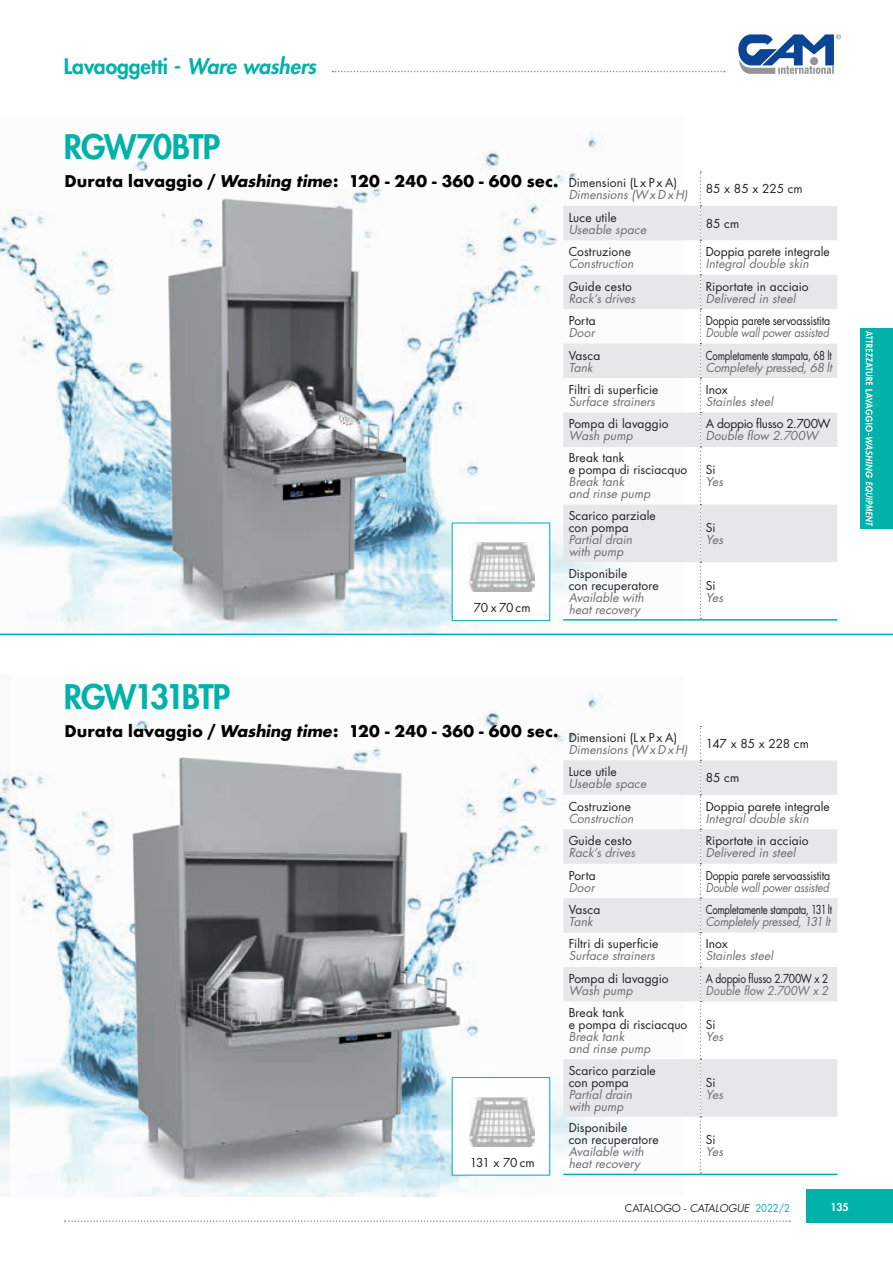
<style>
.page{position:relative;width:893px;height:1263px;background:#fff}
.page>*{position:absolute;margin:0;border:0;box-sizing:border-box;transform-origin:0 0}
.t1{font:800 33px "Futura";letter-spacing:-.04em;color:#00b2a9}
.t2{font:800 21px "Futura";letter-spacing:-.005em;color:#00b2a9}
.t3{font:700 15.75px "Futura";letter-spacing:.005em;color:#000}
.t4{font:12px "Futura";color:#231f20}
.t5{font:italic 12px "Futura";letter-spacing:.005em;color:#6c6d70}
.t6{font:12px "Futura";color:#231f20;scale:.88 1}
.t7{font:italic 12px "Futura";letter-spacing:-.02em;color:#6c6d70;scale:.9 1}
.t8{font:12px "Futura";letter-spacing:-.025em;color:#231f20;scale:.8 1}
.t9{font:12px "Futura";color:#231f20;scale:.8 1}
.t10{font:italic 12px "Futura";letter-spacing:-.015em;color:#6c6d70;scale:.95 1}
.t11{font:italic 12px "Futura";letter-spacing:-.015em;color:#6c6d70}
.t12{font:12px "Futura";letter-spacing:-.02em;color:#231f20;scale:.85 1}
.t13{font:12px "Futura";letter-spacing:-.02em;color:#231f20}
.t14{font:italic 12px "Futura";letter-spacing:.005em;color:#6c6d70;scale:.92 1}
.t15{font:800 10.65px "Futura";color:#fff}
.t16{font:10.5px "Futura";color:#312f30}
.s1{font-style:italic}
.s2{color:#00b2a9}
</style>
<div class="page">
<div style="left:806px;top:1189px;width:87px;height:33px;background:#00b2a9"></div>
<svg style="left:65px;top:1220px;width:725px;height:2px"></svg>
<div style="left:860px;top:328px;width:33px;height:200px;background:#00b2a9"></div>
<svg style="left:738px;top:34px;width:103px;height:40px"></svg>
<svg style="left:865px;top:331px;width:8px;height:195px"></svg>
<img style="left:0;top:133px;width:684px;height:501px">
<hr style="left:0;top:634px;width:893px;height:1px;background:#00b2a9">
<img style="left:0;top:693px;width:684px;height:503px">
<div style="left:452px;top:523px;width:98px;height:98px;background:#fff"></div>
<img style="left:470px;top:543px;width:65px;height:48px">
<div style="left:452px;top:1077px;width:98px;height:98px;background:#fff;border:1px solid #00b2a9"></div>
<img style="left:474px;top:1097px;width:61px;height:49px">
<svg style="left:563px;top:206px;width:274px;height:356px;fill:#e6e7e9"></svg>
<svg style="left:700px;top:171px;width:1px;height:448px"></svg>
<hr style="left:563px;top:619px;width:137px;height:2px;background:#00b2a9">
<hr style="left:700px;top:619px;width:137px;height:2px;background:#00b2a9">
<svg style="left:563px;top:760px;width:274px;height:357px;fill:#e6e7e9"></svg>
<svg style="left:700px;top:726px;width:1px;height:448px"></svg>
<hr style="left:563px;top:1174px;width:137px;height:1px;background:#00b2a9">
<hr style="left:700px;top:1174px;width:137px;height:1px;background:#00b2a9">
<img style="left:158px;top:187px;width:256px;height:445px">
<img style="left:118px;top:737px;width:356px;height:459px">
<svg style="left:332px;top:71px;width:393px;height:1px"></svg>
<p class="t2" style="left:64px;top:53px;width:254px">Lavaoggetti - <span class="s1">Ware washers</span></p>
<p class="t1" style="left:64px;top:125px;width:158px">RGW70BTP</p>
<p class="t3" style="left:64px;top:169px;width:495px">Durata lavaggio / <span class="s1">Washing time</span>: 120 - 240 - 360 - 600 sec.</p>
<p class="t4" style="left:474px;top:600px;width:58px">70 x 70 cm</p>
<p class="t4" style="left:569px;top:175px;width:110px">Dimensioni (L x P x A)</p>
<p class="t5" style="left:569px;top:187px;width:121px">Dimensions (W x D x H)</p>
<p class="t4" style="left:569px;top:209px;width:50px">Luce utile</p>
<p class="t5" style="left:569px;top:222px;width:79px">Useable space</p>
<p class="t4" style="left:569px;top:243px;width:64px">Costruzione</p>
<p class="t5" style="left:569px;top:256px;width:66px">Construction</p>
<p class="t4" style="left:569px;top:278px;width:65px">Guide cesto</p>
<p class="t5" style="left:569px;top:291px;width:68px">Rack‘s drives</p>
<p class="t4" style="left:569px;top:312px;width:28px">Porta</p>
<p class="t5" style="left:569px;top:325px;width:28px">Door</p>
<p class="t4" style="left:569px;top:347px;width:33px">Vasca</p>
<p class="t5" style="left:569px;top:359px;width:26px">Tank</p>
<p class="t4" style="left:569px;top:381px;width:91px">Filtri di superficie</p>
<p class="t5" style="left:569px;top:394px;width:88px">Surface strainers</p>
<p class="t4" style="left:569px;top:416px;width:101px">Pompa di lavaggio</p>
<p class="t5" style="left:569px;top:428px;width:65px">Wash pump</p>
<p class="t4" style="left:569px;top:450px;width:57px">Break tank</p>
<p class="t4" style="left:569px;top:462px;width:120px">e pompa di risciacquo</p>
<p class="t5" style="left:569px;top:474px;width:57px">Break tank</p>
<p class="t5" style="left:569px;top:486px;width:83px">and rinse pump</p>
<p class="t4" style="left:569px;top:507px;width:89px">Scarico parziale</p>
<p class="t4" style="left:569px;top:519px;width:62px">con pompa</p>
<p class="t5" style="left:569px;top:532px;width:65px">Partial drain</p>
<p class="t5" style="left:569px;top:544px;width:56px">with pump</p>
<p class="t4" style="left:569px;top:565px;width:60px">Disponibile</p>
<p class="t4" style="left:569px;top:577px;width:91px">con recuperatore</p>
<p class="t5" style="left:569px;top:590px;width:77px">Available with</p>
<p class="t5" style="left:569px;top:602px;width:73px">heat recovery</p>
<p class="t4" style="left:706px;top:181px;width:99px">85 x 85 x 225 cm</p>
<p class="t4" style="left:706px;top:215px;width:35px">85 cm</p>
<p class="t4" style="left:706px;top:243px;width:125px">Doppia parete integrale</p>
<p class="t5" style="left:706px;top:256px;width:104px">Integral double skin</p>
<p class="t4" style="left:706px;top:278px;width:104px">Riportate in acciaio</p>
<p class="t5" style="left:706px;top:291px;width:91px">Delivered in steel</p>
<p class="t6" style="left:706px;top:312px;width:143px">Doppia parete servoassistita</p>
<p class="t7" style="left:706px;top:325px;width:138px">Double wall power assisted</p>
<p class="t9" style="left:706px;top:347px;width:159px">Completamente stampata, 68 lt</p>
<p class="t11" style="left:706px;top:359px;width:128px">Completely pressed, 68 lt</p>
<p class="t4" style="left:706px;top:381px;width:24px">Inox</p>
<p class="t5" style="left:706px;top:394px;width:69px">Stainles steel</p>
<p class="t13" style="left:706px;top:416px;width:126px">A doppio flusso 2.700W</p>
<p class="t5" style="left:706px;top:428px;width:114px">Double flow 2.700W</p>
<p class="t4" style="left:706px;top:462px;width:11px">Si</p>
<p class="t5" style="left:706px;top:474px;width:19px">Yes</p>
<p class="t4" style="left:706px;top:519px;width:11px">Si</p>
<p class="t5" style="left:706px;top:532px;width:19px">Yes</p>
<p class="t4" style="left:706px;top:577px;width:11px">Si</p>
<p class="t5" style="left:706px;top:590px;width:19px">Yes</p>
<p class="t1" style="left:64px;top:675px;width:168px">RGW131BTP</p>
<p class="t3" style="left:64px;top:720px;width:495px">Durata lavaggio / <span class="s1">Washing time</span>: 120 - 240 - 360 - 600 sec.</p>
<p class="t4" style="left:470px;top:1154px;width:67px">131 x 70 cm</p>
<p class="t4" style="left:569px;top:729px;width:110px">Dimensioni (L x P x A)</p>
<p class="t5" style="left:569px;top:742px;width:121px">Dimensions (W x D x H)</p>
<p class="t4" style="left:569px;top:763px;width:50px">Luce utile</p>
<p class="t5" style="left:569px;top:776px;width:79px">Useable space</p>
<p class="t4" style="left:569px;top:798px;width:64px">Costruzione</p>
<p class="t5" style="left:569px;top:811px;width:66px">Construction</p>
<p class="t4" style="left:569px;top:832px;width:65px">Guide cesto</p>
<p class="t5" style="left:569px;top:845px;width:68px">Rack‘s drives</p>
<p class="t4" style="left:569px;top:867px;width:28px">Porta</p>
<p class="t5" style="left:569px;top:879px;width:28px">Door</p>
<p class="t4" style="left:569px;top:901px;width:33px">Vasca</p>
<p class="t5" style="left:569px;top:914px;width:26px">Tank</p>
<p class="t4" style="left:569px;top:936px;width:91px">Filtri di superficie</p>
<p class="t5" style="left:569px;top:948px;width:88px">Surface strainers</p>
<p class="t4" style="left:569px;top:970px;width:101px">Pompa di lavaggio</p>
<p class="t5" style="left:569px;top:983px;width:65px">Wash pump</p>
<p class="t4" style="left:569px;top:1004px;width:57px">Break tank</p>
<p class="t4" style="left:569px;top:1016px;width:120px">e pompa di risciacquo</p>
<p class="t5" style="left:569px;top:1029px;width:57px">Break tank</p>
<p class="t5" style="left:569px;top:1041px;width:83px">and rinse pump</p>
<p class="t4" style="left:569px;top:1062px;width:89px">Scarico parziale</p>
<p class="t4" style="left:569px;top:1074px;width:62px">con pompa</p>
<p class="t5" style="left:569px;top:1086px;width:65px">Partial drain</p>
<p class="t5" style="left:569px;top:1098px;width:56px">with pump</p>
<p class="t4" style="left:569px;top:1119px;width:60px">Disponibile</p>
<p class="t4" style="left:569px;top:1131px;width:91px">con recuperatore</p>
<p class="t5" style="left:569px;top:1144px;width:77px">Available with</p>
<p class="t5" style="left:569px;top:1156px;width:73px">heat recovery</p>
<p class="t4" style="left:706px;top:735px;width:105px">147 x 85 x 228 cm</p>
<p class="t4" style="left:706px;top:769px;width:35px">85 cm</p>
<p class="t4" style="left:706px;top:798px;width:125px">Doppia parete integrale</p>
<p class="t5" style="left:706px;top:811px;width:104px">Integral double skin</p>
<p class="t4" style="left:706px;top:832px;width:104px">Riportate in acciaio</p>
<p class="t5" style="left:706px;top:845px;width:91px">Delivered in steel</p>
<p class="t6" style="left:706px;top:867px;width:143px">Doppia parete servoassistita</p>
<p class="t7" style="left:706px;top:879px;width:138px">Double wall power assisted</p>
<p class="t8" style="left:706px;top:901px;width:159px">Completamente stampata, 131 lt</p>
<p class="t10" style="left:706px;top:914px;width:133px">Completely pressed, 131 lt</p>
<p class="t4" style="left:706px;top:936px;width:24px">Inox</p>
<p class="t5" style="left:706px;top:948px;width:69px">Stainles steel</p>
<p class="t12" style="left:706px;top:970px;width:146px">A doppio flusso 2.700W x 2</p>
<p class="t14" style="left:706px;top:983px;width:135px">Double flow 2.700W x 2</p>
<p class="t4" style="left:706px;top:1016px;width:11px">Si</p>
<p class="t5" style="left:706px;top:1029px;width:19px">Yes</p>
<p class="t4" style="left:706px;top:1074px;width:11px">Si</p>
<p class="t5" style="left:706px;top:1086px;width:19px">Yes</p>
<p class="t4" style="left:706px;top:1131px;width:11px">Si</p>
<p class="t5" style="left:706px;top:1144px;width:19px">Yes</p>
<p class="t16" style="left:625px;top:1200px;width:166px">CATALOGO - CATALOGUE <span class="s2">2022/2</span></p>
<p class="t15" style="left:830px;top:1199px;width:20px">135</p>
</div>
